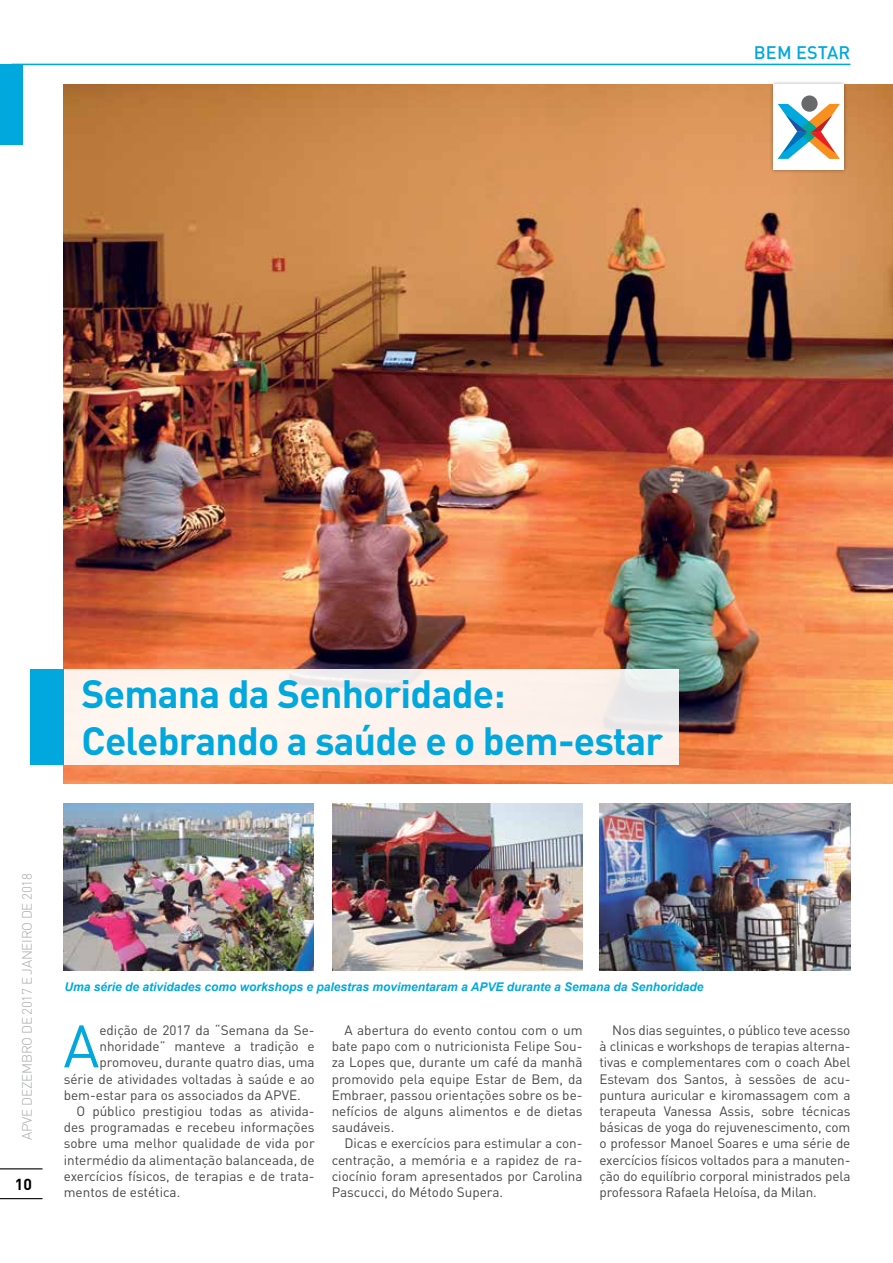
<style>
.page{position:relative;width:893px;height:1263px;background:#fff}
.page>*{position:absolute;margin:0;border:0;box-sizing:border-box;transform-origin:0 0}
.t1{font:58.95px "DINOT";color:#00a8de}
.t2{font:700 39px/46.8px "DINOT";letter-spacing:-.02em;color:#00a8de}
.t3{font:500 18px "DINOT";letter-spacing:.01em;color:#00a8de}
.t4{font:700 15.75px "DINOT";color:#000}
.t5{font:13.5px/16.2px "DINOT";color:#464547;text-align:justify}
.t6{font:300 13.5px "DINOT";letter-spacing:-.02em;color:#a7a9ac}
.t7{font:italic 700 12px "Arial";color:#00a8de}
</style>
<div class="page">
<hr style="left:0;top:1168px;width:43px;height:1px;background:#000">
<hr style="left:0;top:1198px;width:43px;height:1px;background:#000">
<img style="left:64px;top:85px;width:829px;height:698px">
<div style="left:31px;top:669px;width:33px;height:96px;background:#00a8de"></div>
<div style="left:0;top:64px;width:23px;height:80px;background:#00a8de"></div>
<hr style="left:11px;top:64px;width:839px;height:1px;background:#00a8de">
<svg style="left:64px;top:669px;width:614px;height:96px;fill:#fdf2ed"></svg>
<div style="left:769px;top:80px;width:80px;height:94px;background:#000;opacity:.4"></div>
<div style="left:773px;top:85px;width:71px;height:85px;background:#fff"></div>
<svg style="left:778px;top:104px;width:62px;height:55px"></svg>
<div style="left:801px;top:95px;width:17px;height:17px;background:#68696b;border-radius:50%"></div>
<img style="left:600px;top:803px;width:250px;height:167px">
<img style="left:332px;top:803px;width:250px;height:167px">
<img style="left:63px;top:803px;width:251px;height:167px">
<h3 class="t3" style="left:754px;top:41px;width:98px">B EM ESTAR</h3>
<h2 class="t2" style="left:82px;top:670px;width:583px">Semana da Senhoridade:<br>Celebrando a saúde e o bem-estar</h2>
<p class="t6" style="left:19px;top:1139px;width:268px;rotate:-90deg">APVE DEZEMBRO DE 2017 e janeiro de 2018</p>
<p class="t4" style="left:15px;top:1174px;width:19px">10</p>
<p class="t7" style="left:64px;top:978px;width:641px">Uma série de atividades como workshops e palestras movimentaram a APVE durante a Semana da Senhoridade</p>
<h1 class="t1" style="left:63px;top:1009px;width:38px">A</h1>
<p class="t5" style="left:99px;top:1022px;width:217px">edição de 2017 da “Semana da Se-</p>
<p class="t5" style="left:600px;top:1022px;width:252px;text-indent:13px">N os dias seguintes, o público teve acesso à clinicas e workshops de terapias alterna&shy;tivas e complementares com o coach Abel Estevam dos Santos, à sessões de acu&shy;puntura auricular e kiromassagem com a terapeuta Vanessa Assis, sobre técnicas básicas de yoga do rejuvenescimento, com o professor Manoel Soares e uma série de exercícios físicos voltados para a manuten&shy;ção do equilíbrio corporal ministrados pela professora Rafaela Heloísa, da M ilan.</p>
<p class="t5" style="left:332px;top:1022px;width:252px;text-indent:13px">A abertura do evento contou com o um bate papo com o nutricionista Felipe Sou&shy;za Lopes que, durante um café da manhã promovido pela equipe Estar de Bem, da Embraer, passou orientações sobre os be&shy;nefícios de alguns alimentos e de dietas saudáveis.</p>
<p class="t5" style="left:332px;top:1135px;width:252px;text-indent:13px">Dicas e exercícios para estimular a con&shy;centração, a memória e a rapidez de ra&shy;ciocínio foram apresentados por Carolina Pascucci, do M étodo Supera.</p>
<p class="t5" style="left:99px;top:1038px;width:217px">nhoridade” manteve a tradição e</p>
<p class="t5" style="left:99px;top:1054px;width:217px">promoveu, durante quatro dias, uma</p>
<p class="t5" style="left:64px;top:1070px;width:252px">série de atividades voltadas à saúde e ao</p>
<p class="t5" style="left:64px;top:1086px;width:239px">bem-estar para os associados da APVE.</p>
<p class="t5" style="left:77px;top:1103px;width:240px">O público prestigiou todas as ativida-</p>
<p class="t5" style="left:64px;top:1119px;width:252px">des programadas e recebeu informações</p>
<p class="t5" style="left:64px;top:1135px;width:252px">sobre uma melhor qualidade de vida por</p>
<p class="t5" style="left:64px;top:1151px;width:252px">intermédio da alimentação balanceada, de</p>
<p class="t5" style="left:64px;top:1167px;width:252px">exercícios físicos, de terapias e de trata-</p>
<p class="t5" style="left:64px;top:1184px;width:118px">mentos de estética.</p>
</div>
